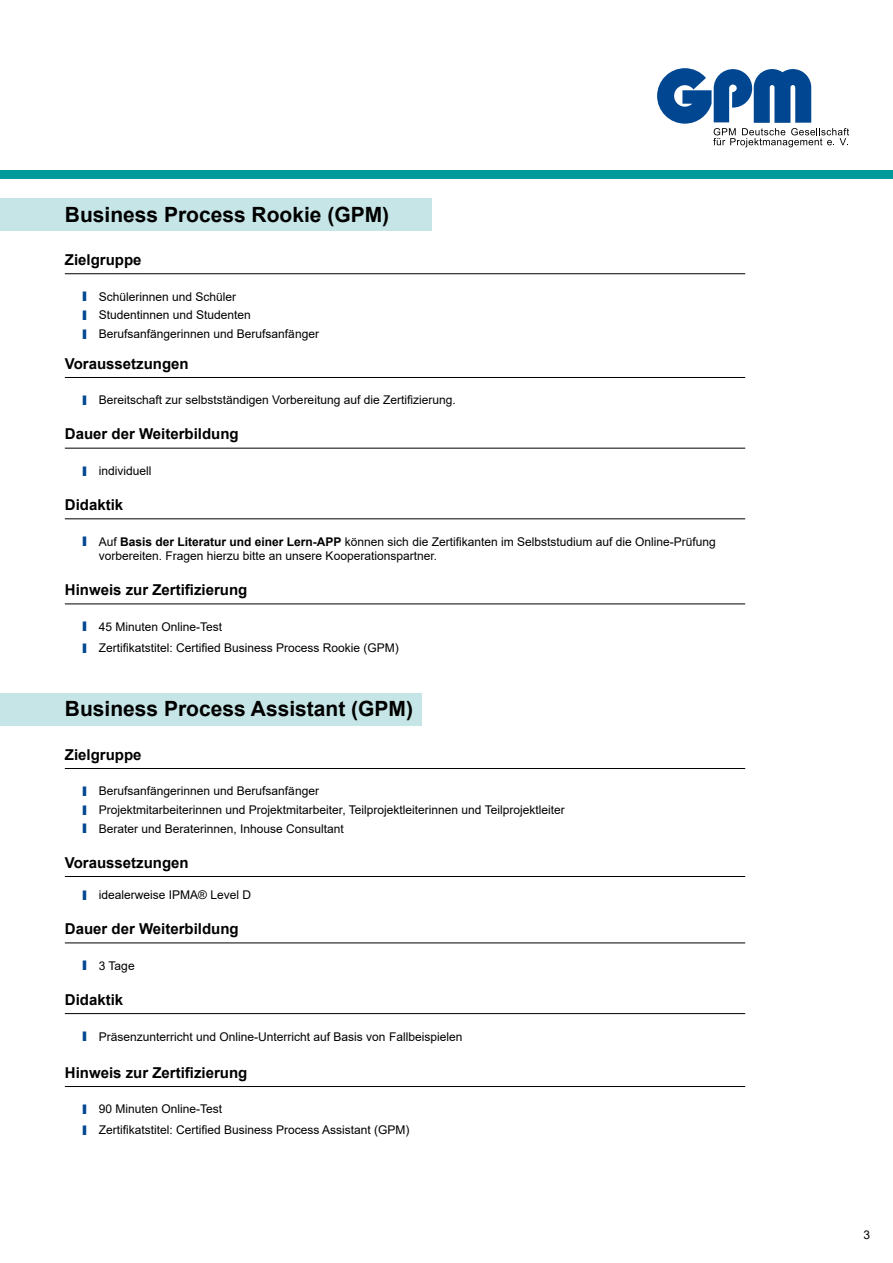
<style>
.page{position:relative;width:893px;height:1263px;background:#fff}
.page>*{position:absolute;margin:0;border:0;box-sizing:border-box;transform-origin:0 0}
.t1{font:700 21px "Arial";color:#000}
.t2{font:700 15px "Arial";color:#000}
.t3{font:12px/18.6px "Arial";color:#000}
.s1{font-weight:900;font-size:13.2px;color:#004691}
.s2{font-weight:700}
</style>
<div class="page">
<div style="left:0;top:198px;width:431px;height:33px;background:#c6e5e6"></div>
<div style="left:0;top:693px;width:422px;height:33px;background:#c6e5e6"></div>
<svg style="left:657px;top:68px;width:192px;height:79px"></svg>
<div style="left:0;top:170px;width:893px;height:9px;background:#009a9b"></div>
<hr style="left:65px;top:273px;width:680px;height:1px;background:#000">
<hr style="left:65px;top:377px;width:680px;height:1px;background:#000">
<hr style="left:65px;top:448px;width:680px;height:1px;background:#000">
<hr style="left:65px;top:519px;width:680px;height:1px;background:#000">
<hr style="left:65px;top:604px;width:680px;height:1px;background:#000">
<hr style="left:65px;top:768px;width:680px;height:1px;background:#000">
<hr style="left:65px;top:876px;width:680px;height:1px;background:#000">
<hr style="left:65px;top:943px;width:680px;height:1px;background:#000">
<hr style="left:65px;top:1013px;width:680px;height:1px;background:#000">
<hr style="left:65px;top:1086px;width:680px;height:1px;background:#000">
<h1 class="t1" style="left:65px;top:199px;width:326px">Business Process Rookie (GPM)</h1>
<p class="t2" style="left:65px;top:249px;width:78px">Zielgruppe</p>
<p class="t3" style="left:82px;top:287px;width:239px"><span class="s1">l</span> Schülerinnen und Schüler<br><span class="s1">l</span> Studentinnen und Studenten<br><span class="s1">l</span> Berufsanfängerinnen und Berufsanfänger</p>
<p class="t2" style="left:65px;top:353px;width:125px">Voraussetzungen</p>
<p class="t3" style="left:82px;top:391px;width:375px"><span class="s1">l</span> Bereitschaft zur selbstständigen Vorbereitung auf die Zertifizierung.</p>
<p class="t2" style="left:65px;top:424px;width:175px">Dauer der Weiterbildung</p>
<p class="t3" style="left:82px;top:461px;width:71px"><span class="s1">l</span> individuell</p>
<p class="t2" style="left:65px;top:494px;width:60px">Didaktik</p>
<p class="t3" style="left:99px;top:534px;width:618px;line-height:14.4px;text-indent:-17px"><span class="s1">l</span> Auf <span class="s2">Basis der Literatur und einer Lern-APP</span> können sich die Zertifikanten im Selbststudium auf die Online-Prüfung vorbereiten. Fragen hierzu bitte an unsere Kooperationspartner.</p>
<p class="t2" style="left:65px;top:579px;width:184px">Hinweis zur Zertifizierung</p>
<p class="t3" style="left:82px;top:616px;width:319px;line-height:21.6px"><span class="s1">l</span> 45 Minuten Online-Test<br><span class="s1">l</span> Zertifikatstitel: Certified Business Process Rookie (GPM)</p>
<h1 class="t1" style="left:65px;top:694px;width:350px">Business Process Assistant (GPM)</h1>
<p class="t2" style="left:65px;top:744px;width:78px">Zielgruppe</p>
<p class="t3" style="left:82px;top:782px;width:484px"><span class="s1">l</span> Berufsanfängerinnen und Berufsanfänger<br><span class="s1">l</span> Projektmitarbeiterinnen und Projektmitarbeiter, Teilprojektleiterinnen und Teilprojektleiter <span class="s1">l</span> Berater und Beraterinnen, Inhouse Consultant</p>
<p class="t2" style="left:65px;top:852px;width:125px">Voraussetzungen</p>
<p class="t3" style="left:82px;top:886px;width:171px"><span class="s1">l</span> idealerweise IPMA® Level D</p>
<p class="t2" style="left:65px;top:918px;width:175px">Dauer der Weiterbildung</p>
<p class="t3" style="left:82px;top:956px;width:54px"><span class="s1">l</span> 3 Tage</p>
<p class="t2" style="left:65px;top:989px;width:60px">Didaktik</p>
<p class="t3" style="left:82px;top:1027px;width:382px"><span class="s1">l</span> Präsenzunterricht und Online-Unterricht auf Basis von Fallbeispielen</p>
<p class="t2" style="left:65px;top:1062px;width:184px">Hinweis zur Zertifizierung</p>
<p class="t3" style="left:82px;top:1099px;width:329px;line-height:20.4px"><span class="s1">l</span> 90 Minuten Online-Test<br><span class="s1">l</span> Zertifikatstitel: Certified Business Process Assistant (GPM)</p>
<p class="t3" style="left:864px;top:1225px;width:8px">3</p>
</div>
